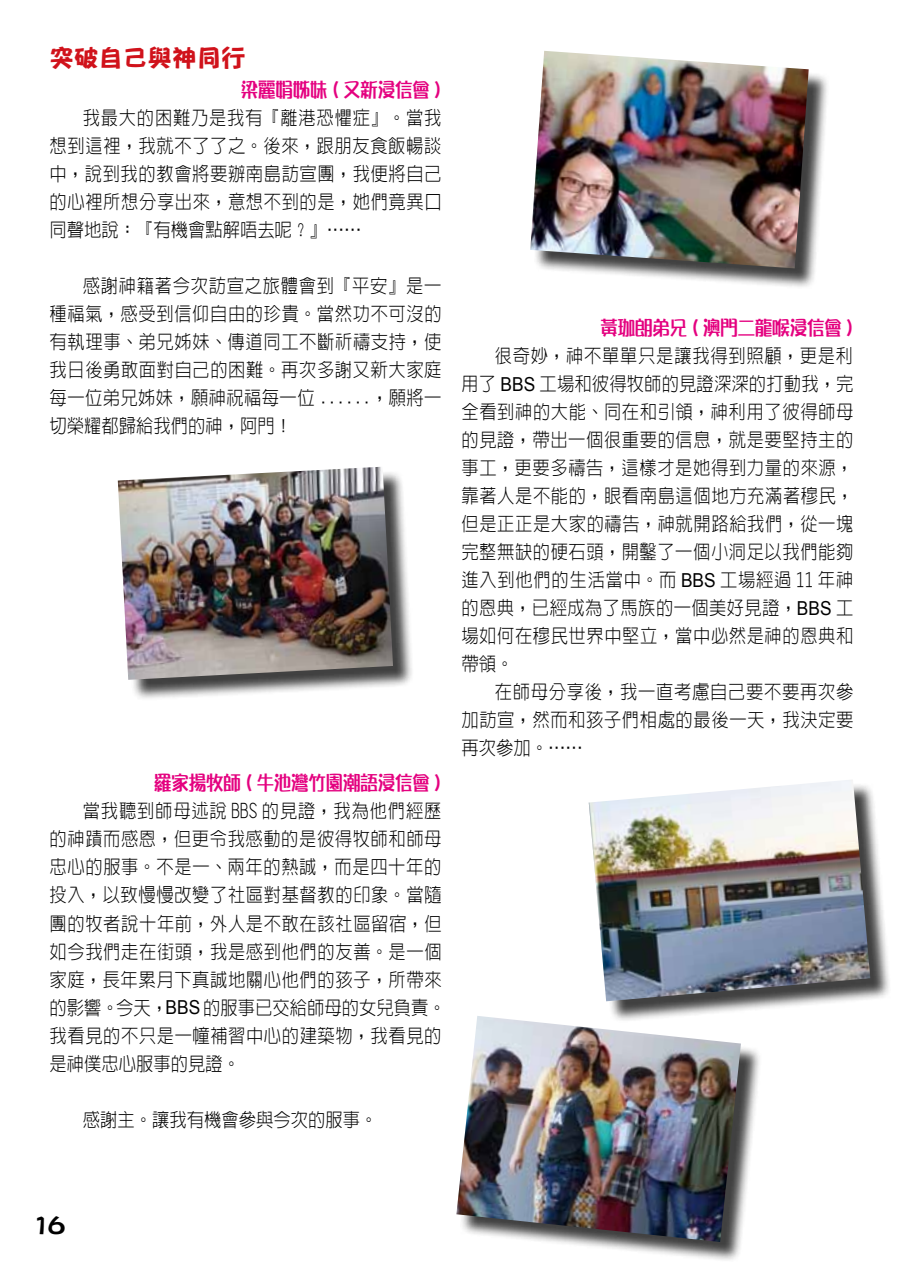
<style>
.page{position:relative;width:903px;height:1275px;background:#fff}
.page>*{position:absolute;margin:0;border:0;box-sizing:border-box;transform-origin:0 0}
.t1{font:800 24.5px "AR Qiao Hei B5";color:#d0121b}
.t2{font:800 22.05px "AR Qiao Hei B5";color:#000;scale:1.11 1}
.t3{font:300 19.25px/28px "AR Hei B5 HK";letter-spacing:.03em;color:#000;text-align:justify;scale:.9 1}
.t4{font:800 19.25px "AR Xin Chao POPB5";color:#e4007f;scale:.9 1}
.t5{font:300 19.25px "AR Hei B5 HK";color:#000;scale:.9 1}
.s1{font-family:"Arial";font-weight:400}
</style>
<div class="page">
<div style="left:120px;top:469px;width:294px;height:231px;background:#000;opacity:.75"></div>
<img style="left:118px;top:467px;width:275px;height:213px">
<div style="left:533px;top:53px;width:297px;height:236px;background:#000;opacity:.75"></div>
<img style="left:530px;top:51px;width:279px;height:217px">
<div style="left:459px;top:1018px;width:302px;height:245px;background:#000;opacity:.75"></div>
<img style="left:456px;top:1016px;width:285px;height:226px">
<div style="left:591px;top:782px;width:300px;height:240px;background:#000;opacity:.75"></div>
<img style="left:589px;top:780px;width:281px;height:221px">
<p class="t1" style="left:50px;top:46px;width:197px">突破自己與神同行</p>
<p class="t4" style="left:241px;top:80px;width:225px">梁麗娟姊妹 ( 又新浸信會 )</p>
<p class="t3" style="left:50px;top:104px;width:437px;text-indent:33px">我最大的困難乃是我有『離港恐懼症』。當我想到這裡，我就不了了之。後來，跟朋友食飯暢談中，說到我的教會將要辦南島訪宣團，我便將自己的心裡所想分享出來，意想不到的是，她們竟異口同聲地說︰『有機會點解唔去呢？』……</p>
<p class="t3" style="left:50px;top:272px;width:437px;text-indent:33px">感謝神籍著今次訪宣之旅體會到『平安』是一種福氣，感受到信仰自由的珍貴。當然功不可沒的有執理事、弟兄姊妹、傳道同工不斷祈禱支持，使我日後勇敢面對自己的困難。再次多謝又新大家庭每一位弟兄姊妹，願神祝福每一位 ......，願將一切榮耀都歸給我們的神，阿門！</p>
<p class="t4" style="left:154px;top:773px;width:321px">羅家揚牧師 ( 牛池灣竹園潮語浸信會 )</p>
<p class="t3" style="left:50px;top:797px;width:442px;text-align:left;text-indent:33px">當我聽到師母述說 BBS 的見證，我為他們經歷的神蹟而感恩，但更令我感動的是彼得牧師和師母忠心的服事。不是一、兩年的熱誠，而是四十年的投入，以致慢慢改變了社區對基督教的印象。當隨團的牧者說十年前，外人是不敢在該社區留宿，但如今我們走在街頭，我是感到他們的友善。是一個家庭，長年累月下真誠地關心他們的孩子，所帶來的影響。今天，<span class="s1">BBS</span> 的服事已交給師母的女兒負責。我看見的不只是一幢補習中心的建築物，我看見的是神僕忠心服事的見證。</p>
<p class="t5" style="left:83px;top:1110px;width:329px">感謝主。讓我有機會參與今次的服事。</p>
<p class="t4" style="left:600px;top:318px;width:282px">黃珈朗弟兄 ( 澳門二龍喉浸信會 )</p>
<p class="t3" style="left:461px;top:342px;width:437px;text-indent:33px">很奇妙，神不單單只是讓我得到照顧，更是利用了 <span class="s1">BBS</span> 工場和彼得牧師的見證深深的打動我，完全看到神的大能、同在和引領，神利用了彼得師母的見證，帶出一個很重要的信息，就是要堅持主的事工，更要多禱告，這樣才是她得到力量的來源，靠著人是不能的，眼看南島這個地方充滿著穆民，但是正正是大家的禱告，神就開路給我們，從一塊完整無缺的硬石頭，開鑿了一個小洞足以我們能夠進入到他們的生活當中。而 <span class="s1">BBS</span> 工場經過 11 年神的恩典，已經成為了馬族的一個美好見證，<span class="s1">BBS</span> 工場如何在穆民世界中堅立，當中必然是神的恩典和帶領。</p>
<p class="t3" style="left:461px;top:678px;width:437px;text-indent:33px">在師母分享後，我一直考慮自己要不要再次參加訪宣，然而和孩子們相處的最後一天，我決定要再次參加。……</p>
<p class="t2" style="left:34px;top:1215px;width:30px">16</p>
</div>
